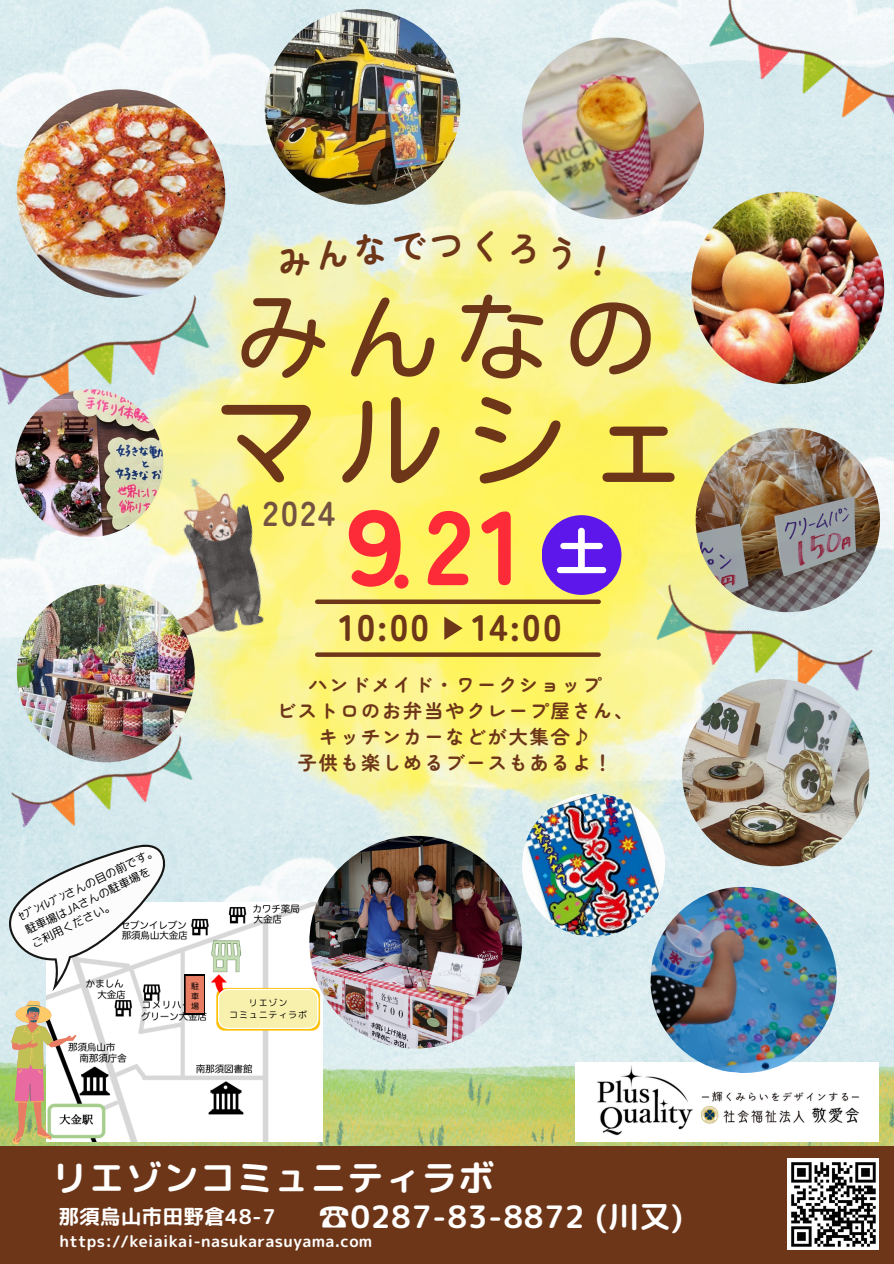
<style>
.page{position:relative;width:894px;height:1264px;background:#fff}
.page>*{position:absolute;margin:0;border:0;box-sizing:border-box;transform-origin:0 0}
.t1{font:108.15px "Motoya L Maru W3 90 ms RKSJ H";color:#6d3618}
.t2{font:900 105.15px "Zen Maru Gothic";color:#fd2a37}
.t3{font:95.25px "Motoya L Maru W3 90 ms RKSJ H";color:#6d3618}
.t4{font:900 87.15px "Zen Maru Gothic";color:#fd2a37}
.t5{font:700 52.5px "Zen Maru Gothic";color:#fff}
.t6{font:900 36.9px "Zen Maru Gothic";letter-spacing:.065em;color:#6d3618}
.t7{font:36.15px "rounded mplus 1 p bold";letter-spacing:.025em;color:#fff}
.t8{font:700 34.65px "Zen Maru Gothic";color:#735240}
.t9{font:700 34.65px "Zen Maru Gothic";color:#6d3618}
.t10{font:30.75px "rounded mplus 1 p bold";letter-spacing:.025em;color:#fff}
.t11{font:20.4px "rounded mplus 1 p bold";letter-spacing:.025em;color:#fff}
.t12{font:700 19.05px/25.8px "Zen Maru Gothic";letter-spacing:.105em;color:#6d3618;text-align:center}
.t13{font:15.9px "rounded mplus 1 p bold";letter-spacing:.025em;color:#fff}
.t14{font:11.25px/15px "rounded mplus 1 p regular";color:#000}
.t15{font:9px "rounded mplus 1 p regular";letter-spacing:.095em;color:#000}
.t16{font:8.1px/10.1px "rounded mplus 1 p regular";color:#000;text-align:justify}
.s1{font-family:"Noto Sans CJ Ksc"}
</style>
<div class="page">
<div style="left:0;top:0;width:893px;height:1263px;background:#6d3618"></div>
<img style="left:0;top:452px;width:893px;height:693px">
<img style="left:0;top:0;width:697px;height:452px">
<img style="left:44px;top:15px;width:849px;height:862px">
<img style="left:88px;top:219px;width:642px;height:666px">
<img style="left:0;top:261px;width:220px;height:185px">
<img style="left:6px;top:707px;width:195px;height:92px">
<img style="left:697px;top:0;width:196px;height:165px">
<img style="left:644px;top:552px;width:233px;height:181px">
<img style="left:17px;top:89px;width:208px;height:209px;border-radius:50%">
<svg style="left:444px;top:616px;width:18px;height:24px"></svg>
<div style="left:317px;top:599px;width:281px;height:5px;background:#6d3618"></div>
<div style="left:317px;top:652px;width:281px;height:5px;background:#6d3618"></div>
<img style="left:141px;top:468px;width:131px;height:174px">
<img style="left:575px;top:1062px;width:303px;height:79px">
<img style="left:647px;top:883px;width:192px;height:193px">
<img style="left:522px;top:38px;width:181px;height:181px;border-radius:50%">
<img style="left:517px;top:789px;width:152px;height:151px">
<img style="left:695px;top:428px;width:184px;height:184px;border-radius:50%">
<img style="left:17px;top:584px;width:178px;height:178px;border-radius:50%">
<img style="left:264px;top:9px;width:196px;height:196px;border-radius:50%">
<img style="left:686px;top:186px;width:202px;height:203px">
<img style="left:681px;top:679px;width:188px;height:187px;border-radius:50%">
<img style="left:205px;top:902px;width:117px;height:239px">
<svg style="left:218px;top:988px;width:100px;height:40px;background:#f8efac"></svg>
<img style="left:309px;top:835px;width:213px;height:213px;border-radius:50%">
<div style="left:541px;top:515px;width:80px;height:80px;background:#5e17eb;border-radius:50%"></div>
<img style="left:15px;top:389px;width:148px;height:148px;border-radius:50%">
<img style="left:787px;top:1158px;width:90px;height:91px">
<svg style="left:0;top:799px;width:205px;height:346px;background:#dee0db"></svg>
<svg style="left:277px;top:237px;width:71px;height:41px;background:#f2f2b7"></svg>
<svg style="left:355px;top:232px;width:30px;height:34px"></svg>
<svg style="left:393px;top:232px;width:33px;height:29px"></svg>
<svg style="left:476px;top:230px;width:17px;height:32px"></svg>
<svg style="left:510px;top:233px;width:27px;height:32px"></svg>
<svg style="left:549px;top:236px;width:23px;height:35px"></svg>
<svg style="left:594px;top:245px;width:12px;height:32px"></svg>
<p class="t9" style="left:429px;top:218px;width:36px">つ</p>
<p class="t3" style="left:235px;top:289px;width:424px">みんなの</p>
<p class="t1" style="left:212px;top:387px;width:481px">マルシェ</p>
<h3 class="t8" style="left:263px;top:485px;width:74px">2024</h3>
<p class="t2" style="left:322px;top:463px;width:202px">９21</p>
<p class="t4" style="left:390px;top:486px;width:24px">.</p>
<p class="t5" style="left:555px;top:510px;width:54px">土</p>
<p class="t6" style="left:339px;top:598px;width:92px">10:00</p>
<p class="t6" style="left:471px;top:598px;width:91px">14:00</p>
<p class="t14" style="left:16px;top:910px;width:154px;rotate:-26deg">ｾﾌﾞﾝｲﾚﾌﾞﾝさんの目の前です。駐車場はJAさんの駐車場を<br>ご利用ください。</p>
<p class="t12" style="left:277px;top:671px;width:358px">ハンドメイド・ワークショップ<br>ビストロのお弁当やクレープ屋さん、キッチンカーなどが大集合♪<br>子供も楽しめるブースもあるよ！</p>
<p class="t16" style="left:191px;top:980px;width:10px">駐車場</p>
<p class="t15" style="left:249px;top:996px;width:40px">リエゾン</p>
<h5 class="t15" style="left:229px;top:1008px;width:79px">コミュニティラボ</h5>
<p class="t7" style="left:52px;top:1151px;width:444px">リエゾンコミュニティラボ</p>
<p class="t11" style="left:59px;top:1202px;width:218px">那須烏山市田野倉48-7</p>
<p class="t10" style="left:319px;top:1194px;width:366px"><span class="s1">☎</span>0287-83-8872 (川又)</p>
<p class="t13" style="left:59px;top:1229px;width:314px">https://keiaikai-nasukarasuyama.com</p>
</div>
